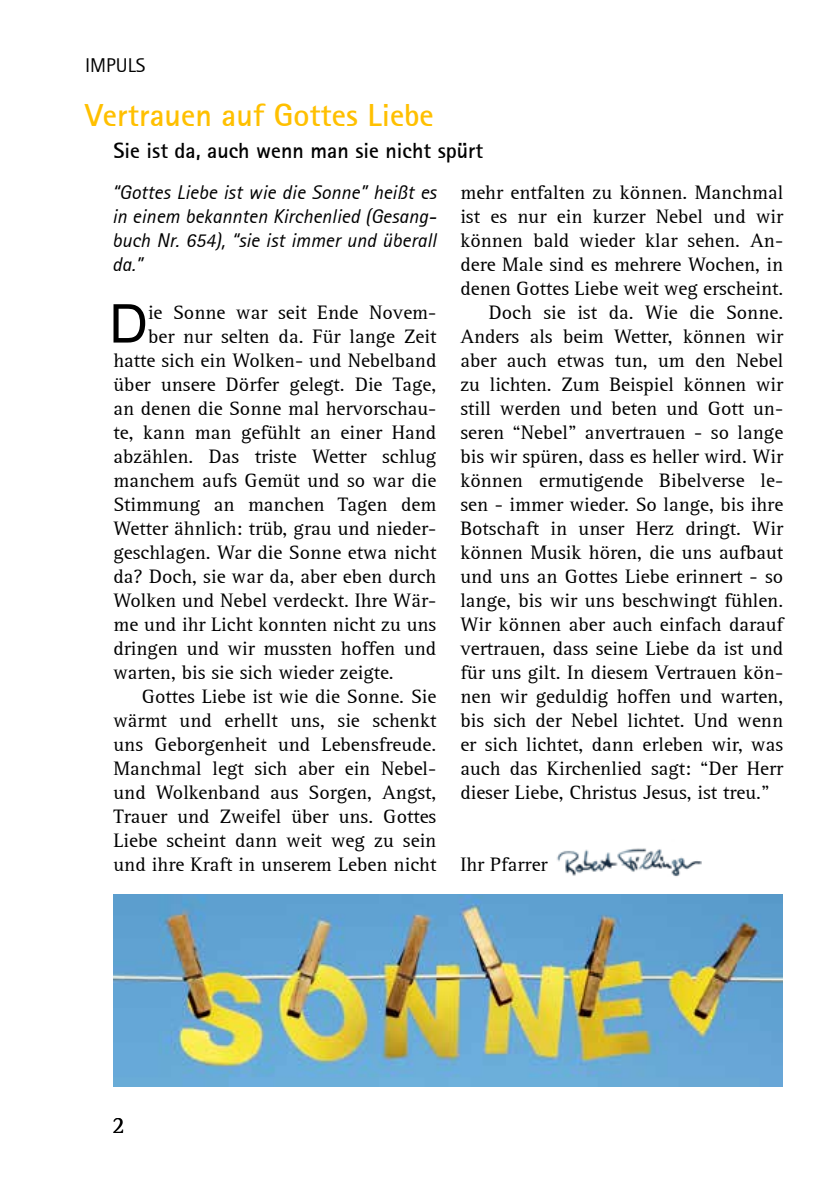
<style>
.page{position:relative;width:840px;height:1191px;background:#fff}
.page>*{position:absolute;margin:0;border:0;box-sizing:border-box;transform-origin:0 0}
.t1{font:53.6px "Arial";color:#000}
.t2{font:700 32px "Rotis Sans Serif";color:#ffc000}
.t3{font:24px "Rotis Serif";color:#000}
.t4{font:700 22px "Rotis Sans Serif";color:#000}
.t5{font:20px "Rotis Serif";color:#000}
.t6{font:italic 20px/24px "Rotis Sans Serif";color:#000;text-align:justify}
.t7{font:20px "Rotis Sans Serif";color:#000}
</style>
<div class="page">
<img style="left:556px;top:848px;width:145px;height:29px">
<img style="left:113px;top:894px;width:669px;height:192px">
<p class="t7" style="left:85px;top:53px;width:62px">IMPULS</p>
<h2 class="t2" style="left:85px;top:95px;width:350px">Vertrauen auf Gottes Liebe</h2>
<p class="t4" style="left:113px;top:137px;width:371px">Sie ist da, auch wenn man sie nicht spürt</p>
<p class="t6" style="left:112px;top:180px;width:325px">“Gottes Liebe ist wie die Sonne” heißt es in einem bekannten Kirchenlied (Gesang&shy;buch Nr. 654), “sie ist immer und überall da.”</p>
<p class="t5" style="left:460px;top:180px;width:324px">mehr entfalten zu können. Manchmal</p>
<p class="t5" style="left:460px;top:204px;width:324px">ist es nur ein kurzer Nebel und wir</p>
<p class="t5" style="left:460px;top:228px;width:324px">können bald wieder klar sehen. An-</p>
<p class="t5" style="left:460px;top:252px;width:324px">dere Male sind es mehrere Wochen, in</p>
<p class="t5" style="left:460px;top:276px;width:324px">denen Gottes Liebe weit weg erscheint.</p>
<p class="t5" style="left:488px;top:300px;width:296px">Doch sie ist da. Wie die Sonne.</p>
<p class="t5" style="left:460px;top:324px;width:324px">Anders als beim Wetter, können wir</p>
<p class="t5" style="left:460px;top:348px;width:324px">aber auch etwas tun, um den Nebel</p>
<p class="t5" style="left:460px;top:372px;width:324px">zu lichten. Zum Beispiel können wir</p>
<p class="t5" style="left:460px;top:396px;width:324px">still werden und beten und Gott un-</p>
<p class="t5" style="left:460px;top:420px;width:324px">seren “Nebel” anvertrauen - so lange</p>
<p class="t5" style="left:460px;top:444px;width:324px">bis wir spüren, dass es heller wird. Wir</p>
<p class="t5" style="left:460px;top:468px;width:324px">können ermutigende Bibelverse le-</p>
<p class="t5" style="left:460px;top:492px;width:324px">sen - immer wieder. So lange, bis ihre</p>
<p class="t5" style="left:460px;top:516px;width:324px">Botschaft in unser Herz dringt. Wir</p>
<p class="t5" style="left:460px;top:540px;width:324px">können Musik hören, die uns aufbaut</p>
<p class="t5" style="left:460px;top:564px;width:324px">und uns an Gottes Liebe erinnert - so</p>
<p class="t5" style="left:460px;top:588px;width:324px">lange, bis wir uns beschwingt fühlen.</p>
<p class="t5" style="left:460px;top:612px;width:324px">Wir können aber auch einfach darauf</p>
<p class="t5" style="left:460px;top:636px;width:324px">vertrauen, dass seine Liebe da ist und</p>
<p class="t5" style="left:460px;top:660px;width:324px">für uns gilt. In diesem Vertrauen kön-</p>
<p class="t5" style="left:460px;top:684px;width:324px">nen wir geduldig hoffen und warten,</p>
<p class="t5" style="left:460px;top:708px;width:324px">bis sich der Nebel lichtet. Und wenn</p>
<p class="t5" style="left:460px;top:732px;width:324px">er sich lichtet, dann erleben wir, was</p>
<p class="t5" style="left:460px;top:756px;width:324px">auch das Kirchenlied sagt: “Der Herr</p>
<p class="t5" style="left:460px;top:780px;width:310px">dieser Liebe, Christus Jesus, ist treu.”</p>
<h1 class="t1" style="left:109px;top:287px;width:40px">D</h1>
<p class="t5" style="left:148px;top:300px;width:289px">ie Sonne war seit Ende Novem-</p>
<p class="t5" style="left:148px;top:324px;width:289px">ber nur selten da. Für lange Zeit</p>
<p class="t5" style="left:113px;top:348px;width:324px">hatte sich ein Wolken- und Nebelband</p>
<p class="t5" style="left:113px;top:372px;width:324px">über unsere Dörfer gelegt. Die Tage,</p>
<p class="t5" style="left:113px;top:396px;width:324px">an denen die Sonne mal hervorschau-</p>
<p class="t5" style="left:113px;top:420px;width:324px">te, kann man gefühlt an einer Hand</p>
<p class="t5" style="left:113px;top:444px;width:324px">abzählen. Das triste Wetter schlug</p>
<p class="t5" style="left:113px;top:468px;width:324px">manchem aufs Gemüt und so war die</p>
<p class="t5" style="left:113px;top:492px;width:324px">Stimmung an manchen Tagen dem</p>
<p class="t5" style="left:113px;top:516px;width:324px">Wetter ähnlich: trüb, grau und nieder-</p>
<p class="t5" style="left:113px;top:540px;width:324px">geschlagen. War die Sonne etwa nicht</p>
<p class="t5" style="left:113px;top:564px;width:324px">da? Doch, sie war da, aber eben durch</p>
<p class="t5" style="left:113px;top:588px;width:324px">Wolken und Nebel verdeckt. Ihre Wär-</p>
<p class="t5" style="left:113px;top:612px;width:324px">me und ihr Licht konnten nicht zu uns</p>
<p class="t5" style="left:113px;top:636px;width:324px">dringen und wir mussten hoffen und</p>
<p class="t5" style="left:113px;top:660px;width:281px">warten, bis sie sich wieder zeigte.</p>
<p class="t5" style="left:142px;top:684px;width:296px">Gottes Liebe ist wie die Sonne. Sie</p>
<p class="t5" style="left:113px;top:708px;width:324px">wärmt und erhellt uns, sie schenkt</p>
<p class="t5" style="left:113px;top:732px;width:324px">uns Geborgenheit und Lebensfreude.</p>
<p class="t5" style="left:113px;top:756px;width:324px">Manchmal legt sich aber ein Nebel-</p>
<p class="t5" style="left:113px;top:780px;width:324px">und Wolkenband aus Sorgen, Angst,</p>
<p class="t5" style="left:113px;top:804px;width:324px">Trauer und Zweifel über uns. Gottes</p>
<p class="t5" style="left:113px;top:828px;width:324px">Liebe scheint dann weit weg zu sein</p>
<p class="t5" style="left:113px;top:852px;width:324px">und ihre Kraft in unserem Leben nicht</p>
<p class="t5" style="left:460px;top:852px;width:89px">Ihr Pfarrer</p>
<p class="t3" style="left:112px;top:1110px;width:14px">2</p>
</div>
